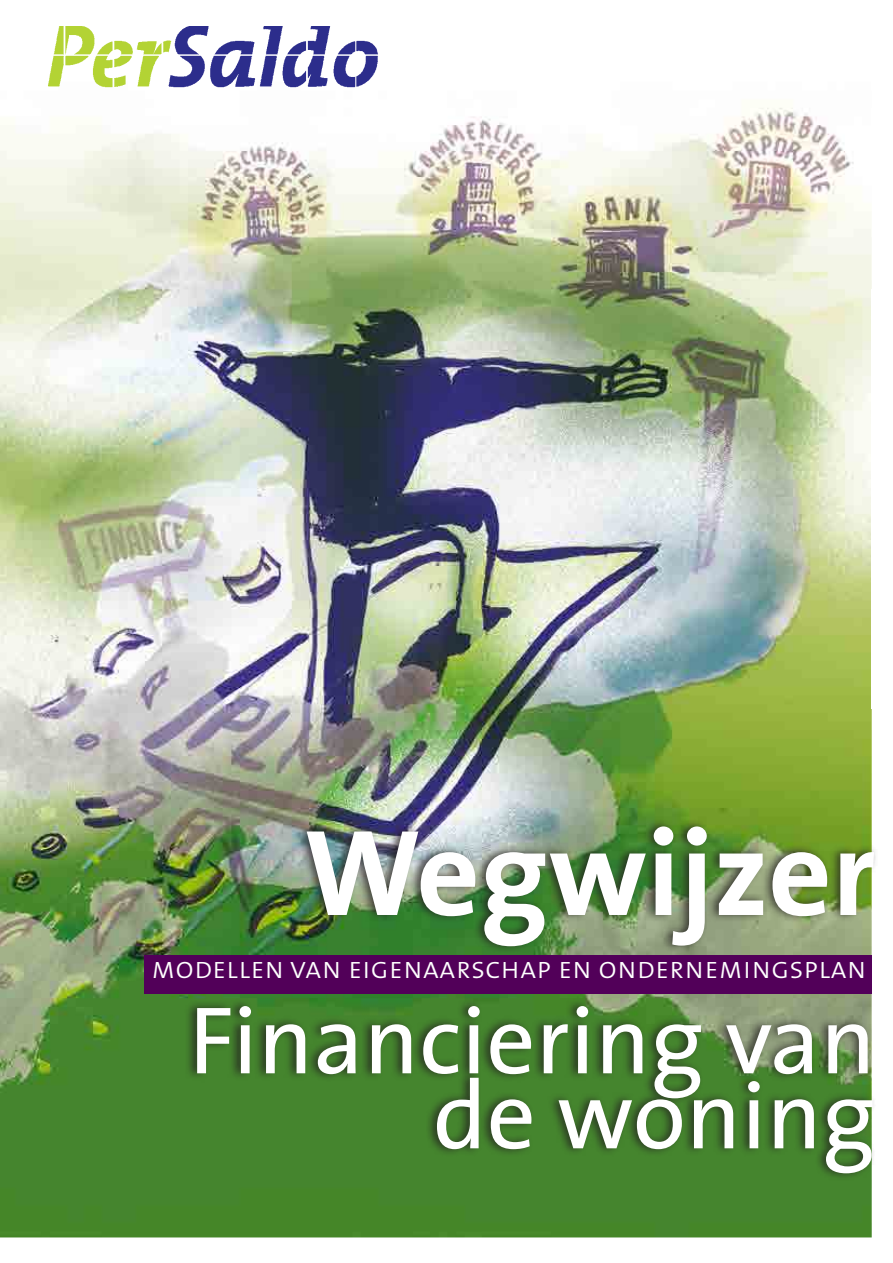
<style>
.page{position:relative;width:893px;height:1263px;background:#fff}
.page>*{position:absolute;margin:0;border:0;box-sizing:border-box;transform-origin:0 0}
.t1{font:700 123.6px "The Sans";color:#fff}
.t2{font:96.6px/75px "The Sans";color:#fff;text-align:right}
.t3{font:30.75px "The Sans Light Caps";color:#fff}
</style>
<div class="page">
<img style="left:0;top:107px;width:872px;height:1130px">
<img style="left:174px;top:26px;width:204px;height:62px">
<img style="left:48px;top:26px;width:126px;height:62px">
<div style="left:185px;top:819px;width:693px;height:362px;background:#231f20;opacity:.75"></div>
<div style="left:144px;top:955px;width:728px;height:38px;background:#520059"></div>
<h1 class="t1" style="left:304px;top:770px;width:573px">Wegwijzer</h1>
<p class="t3" style="left:151px;top:942px;width:717px">modellen van eigenaarschap en ondernemingsplan</p>
<h2 class="t2" style="left:189px;top:1000px;width:688px">Financiering van de woning</h2>
</div>
